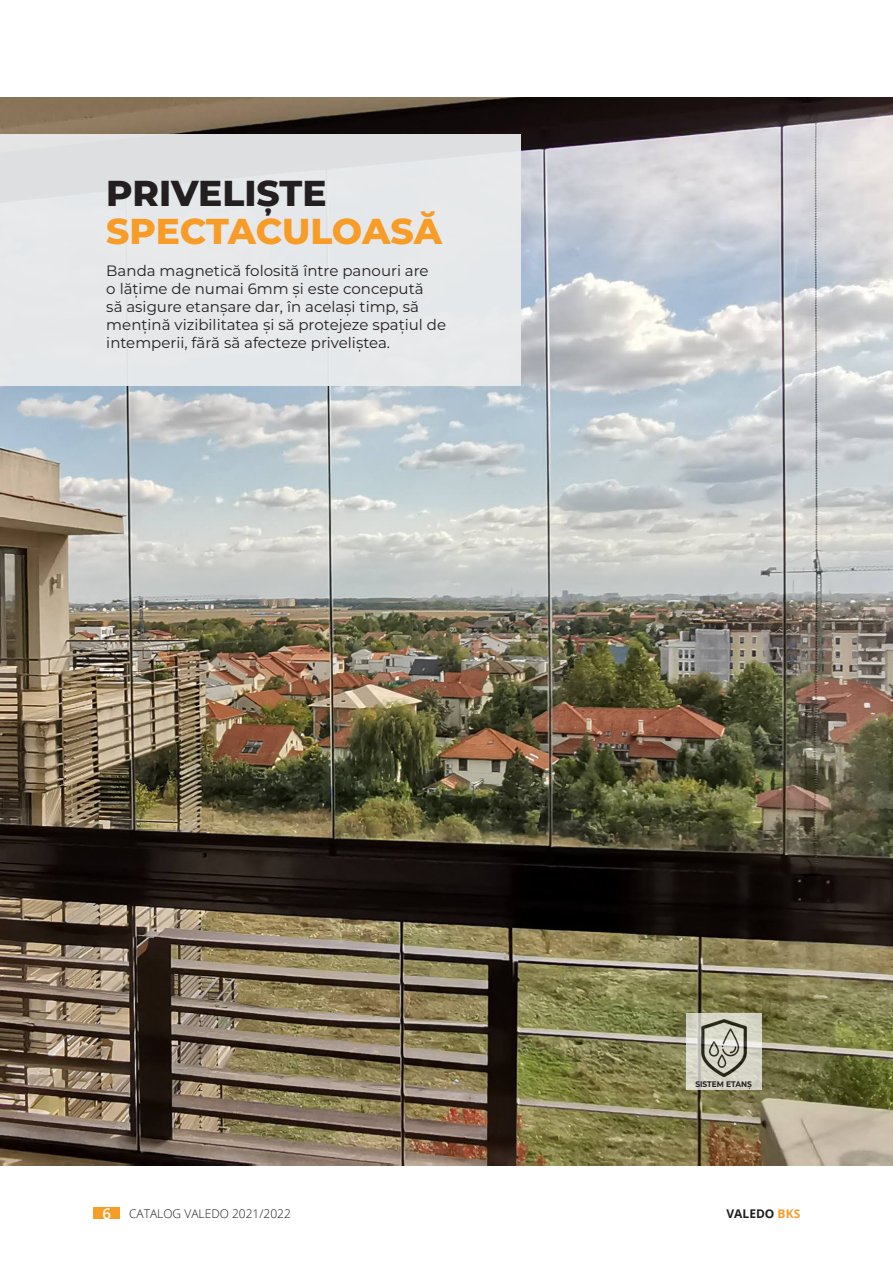
<style>
.page{position:relative;width:893px;height:1263px;background:#fff}
.page>*{position:absolute;margin:0;border:0;box-sizing:border-box;transform-origin:0 0}
.Big_title{font:800 36px "Montserrat";letter-spacing:-.005em;color:#f89c28}
.Big_title-2{font:800 36px "Montserrat";color:#231f20}
.title_1{font:15px/18px "Montserrat";color:#231f20}
.t1{font:300 12px "Open Sans";color:#211e1e}
.t2{font:700 12px "Open Sans";color:#211e1e}
.t3{font:700 8.1px "Montserrat";color:#231f20;scale:.92 1}
.s1{font-weight:600;font-size:15px;color:#fff}
.s2{color:#f89c28}
</style>
<div class="page">
<div style="left:94px;top:1207px;width:26px;height:12px;background:#f89c28"></div>
<img style="left:0;top:98px;width:893px;height:1067px">
<div style="left:0;top:134px;width:520px;height:252px;background:#e9ebec"></div>
<svg style="left:686px;top:1013px;width:75px;height:77px;background:#d6d5c7"></svg>
<img style="left:697px;top:1019px;width:53px;height:58px">
<p class="Big_title-2" style="left:106px;top:167px;width:222px">PRIVELIȘTE</p>
<p class="Big_title" style="left:106px;top:205px;width:337px">SPECTACULOASĂ</p>
<p class="title_1" style="left:106px;top:262px;width:341px">Banda magnetică folosită între panouri are<br>o lățime de numai 6mm și este concepută<br>să asigure etanșare dar, în același timp, să mențină vizibilitatea și să protejeze spațiul de intemperii, fără să afecteze priveliștea.</p>
<p class="t3" style="left:695px;top:1078px;width:63px">SISTEM ETANȘ</p>
<p class="t1" style="left:103px;top:1205px;width:190px"><span class="s1">6</span> CATALOG VALEDO 2021/2022</p>
<p class="t2" style="left:726px;top:1205px;width:75px">VALEDO <span class="s2">BKS</span></p>
</div>
